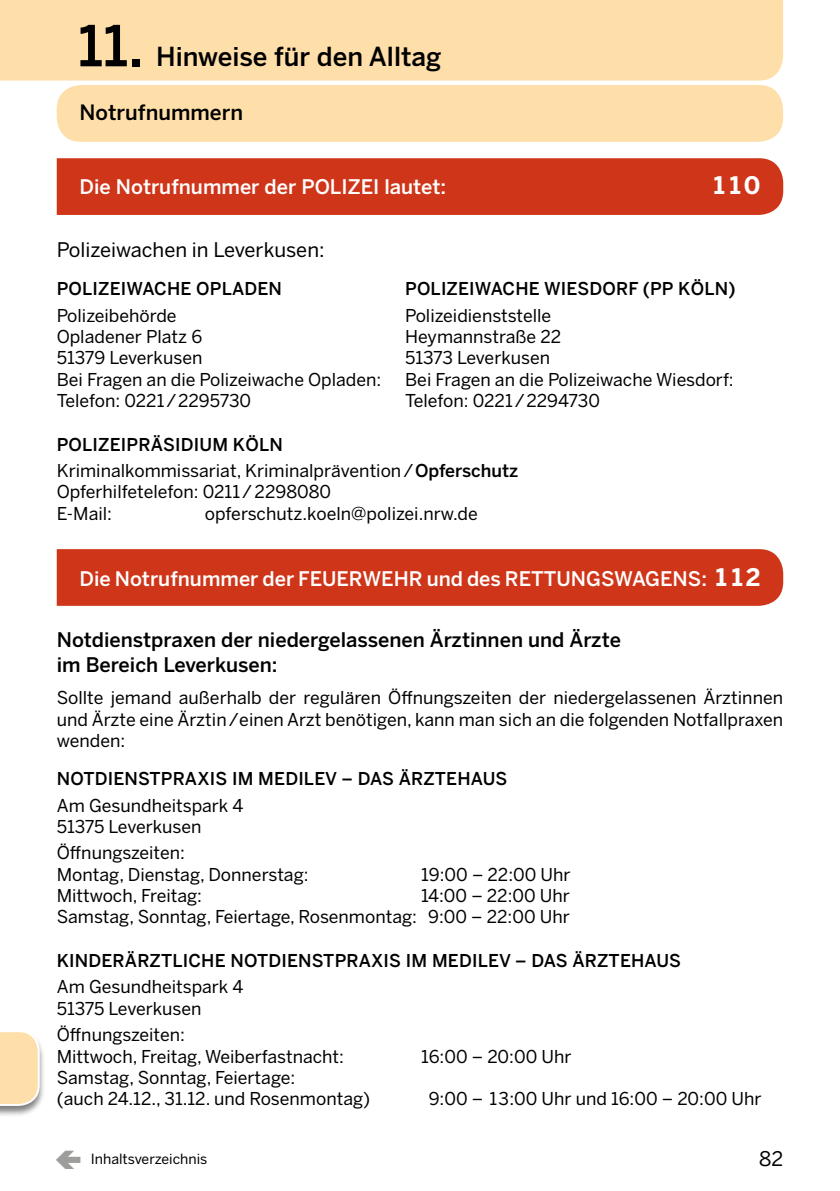
<style>
.page{position:relative;width:840px;height:1191px;background:#fff}
.page>*{position:absolute;margin:0;border:0;box-sizing:border-box;transform-origin:0 0}
.t1{font:500 26px "Benton Sans";color:#000}
.t2{font:700 24px "Benton Sans";color:#fff}
.t3{font:500 21px "Benton Sans";color:#000}
.t4{font:500 20px "Benton Sans";color:#fff}
.t5{font:500 20px/25.2px "Benton Sans";color:#000}
.t6{font:20px "Benton Sans";color:#000}
.t7{font:17.6px/21.2px "Benton Sans";color:#000}
.t8{font:500 17.6px "Benton Sans";letter-spacing:.01em;color:#000}
.t9{font:14px "Benton Sans";color:#000}
.s1{font-size:56px}
.s2{font-weight:500}
.s3{color:#fff}
.s4{font-weight:700;font-size:24px}
</style>
<div class="page">
<div style="left:0;top:0;width:782px;height:81px;background:#fedea9"></div>
<div style="left:57px;top:85px;width:725px;height:57px;background:#fedea9;border-radius:24px"></div>
<div style="left:57px;top:158px;width:725px;height:57px;background:#cf3619"></div>
<div style="left:57px;top:549px;width:725px;height:57px;background:#cf3619"></div>
<div style="left:0;top:1029px;width:45px;height:88px;background:#000;opacity:.5"></div>
<svg style="left:0;top:1029px;width:41px;height:78px;background:#f9dfb5"></svg>
<h1 class="t1" style="left:78px;top:41px;width:365px"><span class="s1">11.</span> Hinweise für den Alltag</h1>
<p class="t3" style="left:79px;top:100px;width:165px">Notrufnummern</p>
<p class="t4" style="left:79px;top:174px;width:368px">Die Notrufnummer der POLIZEI lautet:</p>
<h2 class="t2" style="left:713px;top:170px;width:48px">110</h2>
<p class="t6" style="left:57px;top:238px;width:269px">Polizeiwachen in Leverkusen:</p>
<p class="t8" style="left:57px;top:278px;width:227px">POLIZEIWACHE OPLADEN</p>
<p class="t8" style="left:405px;top:278px;width:331px">POLIZEIWACHE WIESDORF (PP KÖLN)</p>
<p class="t7" style="left:57px;top:305px;width:121px">Polizeibehörde</p>
<p class="t7" style="left:405px;top:305px;width:148px">Polizeidienststelle</p>
<p class="t7" style="left:57px;top:326px;width:147px">Opladener Platz 6</p>
<p class="t7" style="left:405px;top:326px;width:158px">Heymannstraße 22</p>
<p class="t7" style="left:57px;top:347px;width:147px">51379 Leverkusen</p>
<p class="t7" style="left:405px;top:347px;width:146px">51373 Leverkusen</p>
<p class="t7" style="left:57px;top:368px;width:326px">Bei Fragen an die Polizeiwache Opladen:</p>
<p class="t7" style="left:405px;top:368px;width:330px">Bei Fragen an die Polizeiwache Wiesdorf:</p>
<p class="t7" style="left:57px;top:389px;width:196px">Telefon: 0221/2295730</p>
<p class="t7" style="left:405px;top:389px;width:196px">Telefon: 0221/2294730</p>
<p class="t7" style="left:57px;top:430px;width:463px;line-height:26.8px"><span class="s2">POLIZEIPRÄSIDIUM KÖLN<br></span>Kriminalkommissariat, Kriminalprävention/ <span class="s2">Opferschutz</span></p>
<p class="t7" style="left:57px;top:481px;width:276px">Opferhilfetelefon: 0211/ 2298080<br>E-Mail:</p>
<p class="t7" style="left:205px;top:502px;width:300px">opferschutz.koeln@polizei.nrw.de <span class="s3">:</span></p>
<p class="t4" style="left:79px;top:567px;width:682px">Die Notrufnummer der FEUERWEHR und des RETTUNGSWAGENS: <span class="s4">1 12</span></p>
<p class="t5" style="left:57px;top:626px;width:565px">Notdienstpraxen der niedergelassenen Ärztinnen und Ärzte im Bereich Leverkusen:</p>
<p class="t7" style="left:57px;top:687px;width:727px;text-align:justify">Sollte jemand außerhalb der regulären Öffnungszeiten der niedergelassenen Ärztinnen und Ärzte eine Ärztin/einen Arzt benötigen, kann man sich an die folgenden Notfallpraxen wenden:</p>
<p class="t8" style="left:57px;top:768px;width:452px">NOTDIENSTPRAXIS IM MEDILEV – DAS ÄRZTEHAUS</p>
<p class="t7" style="left:57px;top:794px;width:188px">Am Gesundheitspark 4<br>51375 Leverkusen</p>
<p class="t7" style="left:57px;top:842px;width:253px">Öffnungszeiten:<br>Montag, Dienstag, Donnerstag:</p>
<p class="t7" style="left:421px;top:863px;width:151px">19:00 – 22:00 Uhr</p>
<p class="t7" style="left:57px;top:884px;width:514px;text-align:right">14:00 – 22:00 Uhr<br>Samstag, Sonntag, Feiertage, Rosenmontag: 9:00 – 22:00 Uhr</p>
<p class="t8" style="left:57px;top:949px;width:625px">KINDERÄRZTLICHE NOTDIENSTPRAXIS IM MEDILEV – DAS ÄRZTEHAUS</p>
<p class="t7" style="left:57px;top:976px;width:188px">Am Gesundheitspark 4<br>51375 Leverkusen</p>
<p class="t7" style="left:57px;top:1024px;width:289px">Öffnungszeiten:<br>Mittwoch, Freitag, Weiberfastnacht:</p>
<p class="t7" style="left:57px;top:884px;width:147px">Mittwoch, Freitag:</p>
<p class="t7" style="left:421px;top:1045px;width:152px">16:00 – 20:00 Uhr</p>
<p class="t7" style="left:57px;top:1066px;width:315px">Samstag, Sonntag, Feiertage:<br>(auch 24.12., 31.12. und Rosenmontag)</p>
<p class="t7" style="left:428px;top:1087px;width:334px">9:00 – 13:00 Uhr und 16:00 – 20:00 Uhr</p>
<p class="t9" style="left:91px;top:1151px;width:118px">Inhaltsverzeichnis</p>
<p class="t6" style="left:758px;top:1146px;width:26px">82</p>
</div>
